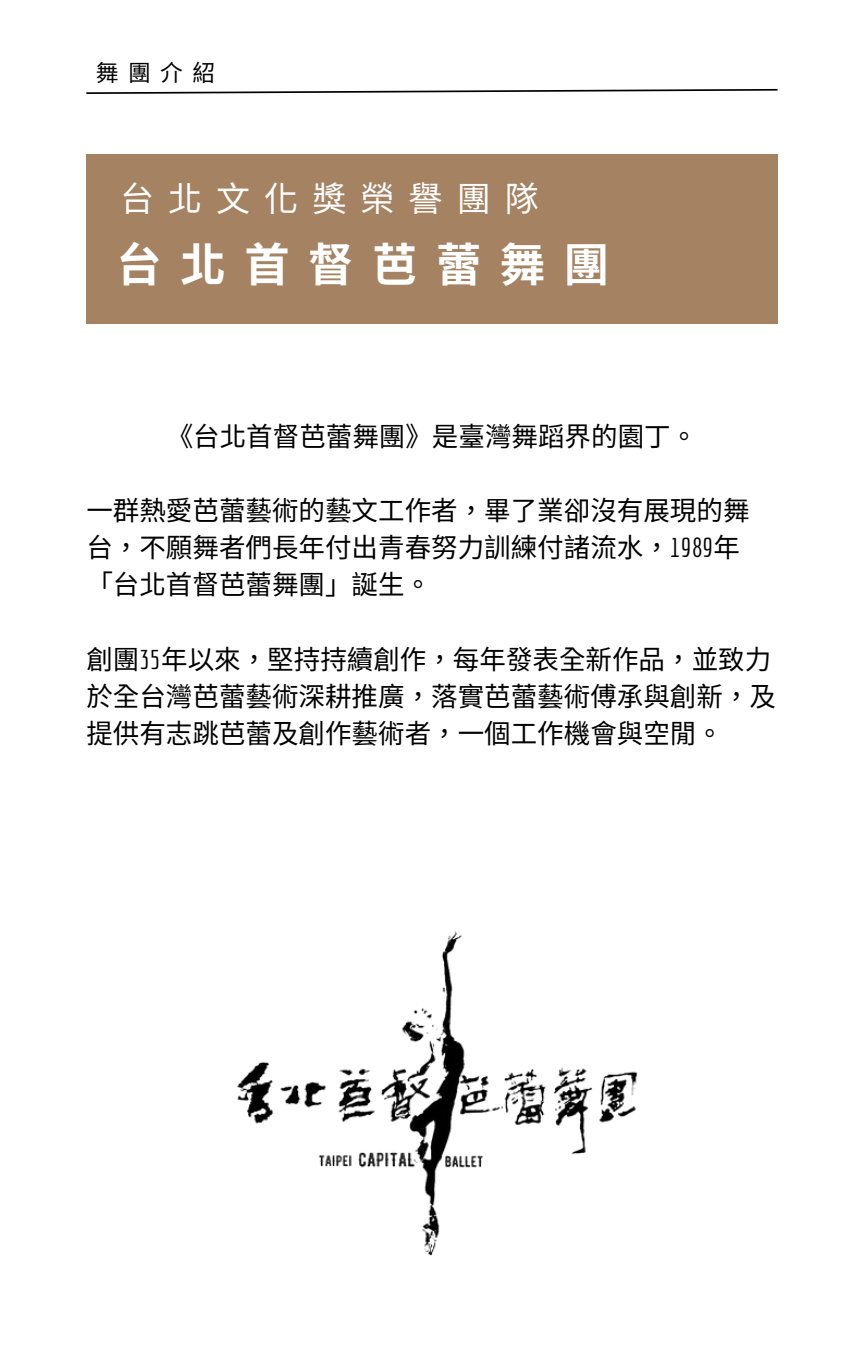
<style>
.page{position:relative;width:864px;height:1350px;background:#fff}
.page>*{position:absolute;margin:0;border:0;box-sizing:border-box;transform-origin:0 0}
.t1{font:700 45.23px "Noto Sans CJ Ksc";color:#fff}
.t2{font:34.2px "Noto Sans CJ Ksc";color:#fff}
.t3{font:26.55px/37.1px "Noto Sans CJ Ksc";color:#000}
.t4{font:22.72px "Noto Sans CJ Ksc";color:#000}
.s1{font-family:"Economica"}
</style>
<div class="page">
<div style="left:86px;top:155px;width:692px;height:169px;background:#a48262"></div>
<svg style="left:86px;top:88px;width:692px;height:6px"></svg>
<img style="left:237px;top:931px;width:401px;height:325px">
<h3 class="t4" style="left:96px;top:55px;width:121px">舞團介紹</h3>
<h3 class="t2" style="left:120px;top:171px;width:420px">台北文化獎榮譽團隊</h3>
<h3 class="t1" style="left:117px;top:229px;width:494px">台北首督芭蕾舞團</h3>
<p class="t3" style="left:167px;top:416px;width:514px">《台北首督芭蕾舞團》是臺灣舞蹈界的園丁。</p>
<h2 class="t3" style="left:86px;top:490px;width:662px">一群熱愛芭蕾藝術的藝文工作者， 畢了業卻沒有展現的舞台， 不願舞者們長年付出青春努力訓練付諸流水， <span class="s1">1989</span>年「台北首督芭蕾舞團」誕生。</h2>
<h1 class="t3" style="left:86px;top:639px;width:689px">創團<span class="s1">35</span>年以來， 堅持持續創作， 每年發表全新作品， 並致力於全台灣芭蕾藝術深耕推廣， 落實芭蕾藝術傅承與創新， 及提供有志跳芭蕾及創作藝術者， 一個工作機會與空閒。</h1>
</div>
